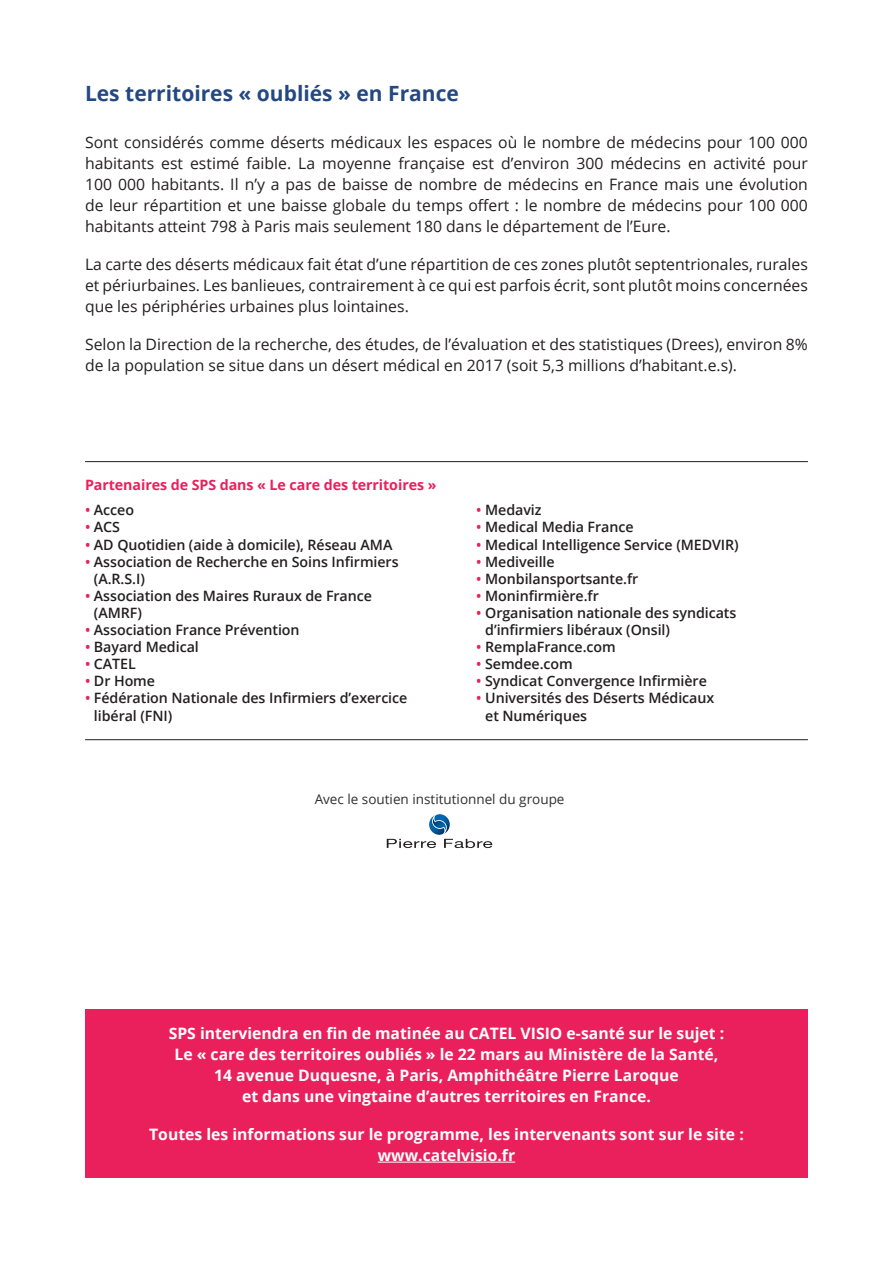
<style>
.page{position:relative;width:893px;height:1263px;background:#fff}
.page>*{position:absolute;margin:0;border:0;box-sizing:border-box;transform-origin:0 0}
.t1{font:700 21px "Open Sans";color:#234882}
.t2{font:15.75px/21px "Open Sans";color:#231f20;text-align:justify}
.t3{font:700 15.75px/21px "Open Sans";color:#fff;text-align:center}
.t4{font:600 14.25px/17.1px "Open Sans";letter-spacing:-.005em;color:#231f20}
.t5{font:700 14.25px "Open Sans";letter-spacing:-.005em;color:#ea205c}
.t6{font:13.5px "Open Sans";color:#312f30}
.s1{color:#ea205c}
</style>
<div class="page">
<hr style="left:85px;top:461px;width:723px;height:1px;background:#231f20">
<hr style="left:85px;top:739px;width:723px;height:1px;background:#231f20">
<div style="left:85px;top:1010px;width:723px;height:168px;background:#ea205c"></div>
<hr style="left:378px;top:1162px;width:137px;height:1px;background:#fff">
<svg style="left:387px;top:814px;width:105px;height:34px"></svg>
<h1 class="t1" style="left:85px;top:79px;width:375px">Les territoires « oubliés » en France</h1>
<p class="t2" style="left:85px;top:131px;width:724px">Sont considérés comme déserts médicaux les espaces où le nombre de médecins pour 100 000 habitants est estimé faible. La moyenne française est d’environ 300 médecins en activité pour 100 000 habitants. Il n’y a pas de baisse de nombre de médecins en France mais une évolution de leur répartition et une baisse globale du temps offert : le nombre de médecins pour 100 000 habitants atteint 798 à Paris mais seulement 180 dans le département de l’Eure.</p>
<p class="t2" style="left:85px;top:253px;width:724px">La carte des déserts médicaux fait état d’une répartition de ces zones plutôt septentrionales, rurales et périurbaines. Les banlieues, contrairement à ce qui est parfois écrit, sont plutôt moins concernées que les périphéries urbaines plus lointaines.</p>
<p class="t2" style="left:85px;top:333px;width:724px">Selon la Direction de la recherche, des études, de l’évaluation et des statistiques (Drees), environ 8% de la population se situe dans un désert médical en 2017 (soit 5,3 millions d’habitant.e.s).</p>
<p class="t5" style="left:85px;top:474px;width:353px">Partenaires de SPS dans « Le care des territoires »</p>
<p class="t4" style="left:85px;top:501px;width:51px"><span class="s1">•</span> Acceo</p>
<p class="t4" style="left:85px;top:518px;width:37px"><span class="s1">•</span> ACS</p>
<p class="t4" style="left:85px;top:535px;width:309px"><span class="s1">•</span> AD Quotidien (aide à domicile), Réseau AMA</p>
<p class="t4" style="left:94px;top:553px;width:306px;text-indent:-9px"><span class="s1">•</span> Association de Recherche en Soins Infirmiers (A.R.S.I)</p>
<p class="t4" style="left:94px;top:587px;width:280px;text-indent:-9px"><span class="s1">•</span> Association des Maires Ruraux de France (AMRF)</p>
<p class="t4" style="left:85px;top:621px;width:216px"><span class="s1">•</span> Association France Prévention</p>
<p class="t4" style="left:85px;top:638px;width:115px"><span class="s1">•</span> Bayard Medical</p>
<p class="t4" style="left:85px;top:655px;width:52px"><span class="s1">•</span> CATEL</p>
<p class="t4" style="left:85px;top:672px;width:72px"><span class="s1">•</span> Dr Home</p>
<p class="t4" style="left:94px;top:689px;width:315px;text-indent:-9px"><span class="s1">•</span> Fédération Nationale des Infirmiers d’exercice libéral (FNI)</p>
<p class="t4" style="left:476px;top:501px;width:67px"><span class="s1">•</span> Medaviz</p>
<p class="t4" style="left:476px;top:518px;width:159px"><span class="s1">•</span> Medical Media France</p>
<p class="t4" style="left:476px;top:535px;width:264px"><span class="s1">•</span> Medical Intelligence Service (MEDVIR)</p>
<p class="t4" style="left:476px;top:553px;width:80px"><span class="s1">•</span> Mediveille</p>
<p class="t4" style="left:476px;top:570px;width:164px"><span class="s1">•</span> Monbilansportsante.fr</p>
<p class="t4" style="left:476px;top:587px;width:124px"><span class="s1">•</span> Moninfirmière.fr</p>
<p class="t4" style="left:485px;top:604px;width:253px;text-indent:-9px"><span class="s1">•</span> Organisation nationale des syndicats d’infirmiers libéraux (Onsil)</p>
<p class="t4" style="left:476px;top:638px;width:141px"><span class="s1">•</span> RemplaFrance.com</p>
<p class="t4" style="left:476px;top:655px;width:98px"><span class="s1">•</span> Semdee.com</p>
<p class="t4" style="left:476px;top:672px;width:232px"><span class="s1">•</span> Syndicat Convergence Infirmière</p>
<p class="t4" style="left:485px;top:689px;width:231px;text-indent:-9px"><span class="s1">•</span> Universités des Déserts Médicaux et Numériques</p>
<p class="t6" style="left:315px;top:790px;width:251px">Avec le soutien institutionnel du groupe</p>
<p class="t3" style="left:169px;top:1022px;width:557px">SPS interviendra en fin de matinée au CATEL VISIO e-santé sur le sujet :<br>Le « care des territoires oubliés » le 22 mars au Ministère de la Santé, 14 avenue Duquesne, à Paris, Amphithéâtre Pierre Laroque<br>et dans une vingtaine d’autres territoires en France.</p>
<p class="t3" style="left:149px;top:1123px;width:596px">Toutes les informations sur le programme, les intervenants sont sur le site : www.catelvisio.fr</p>
</div>
